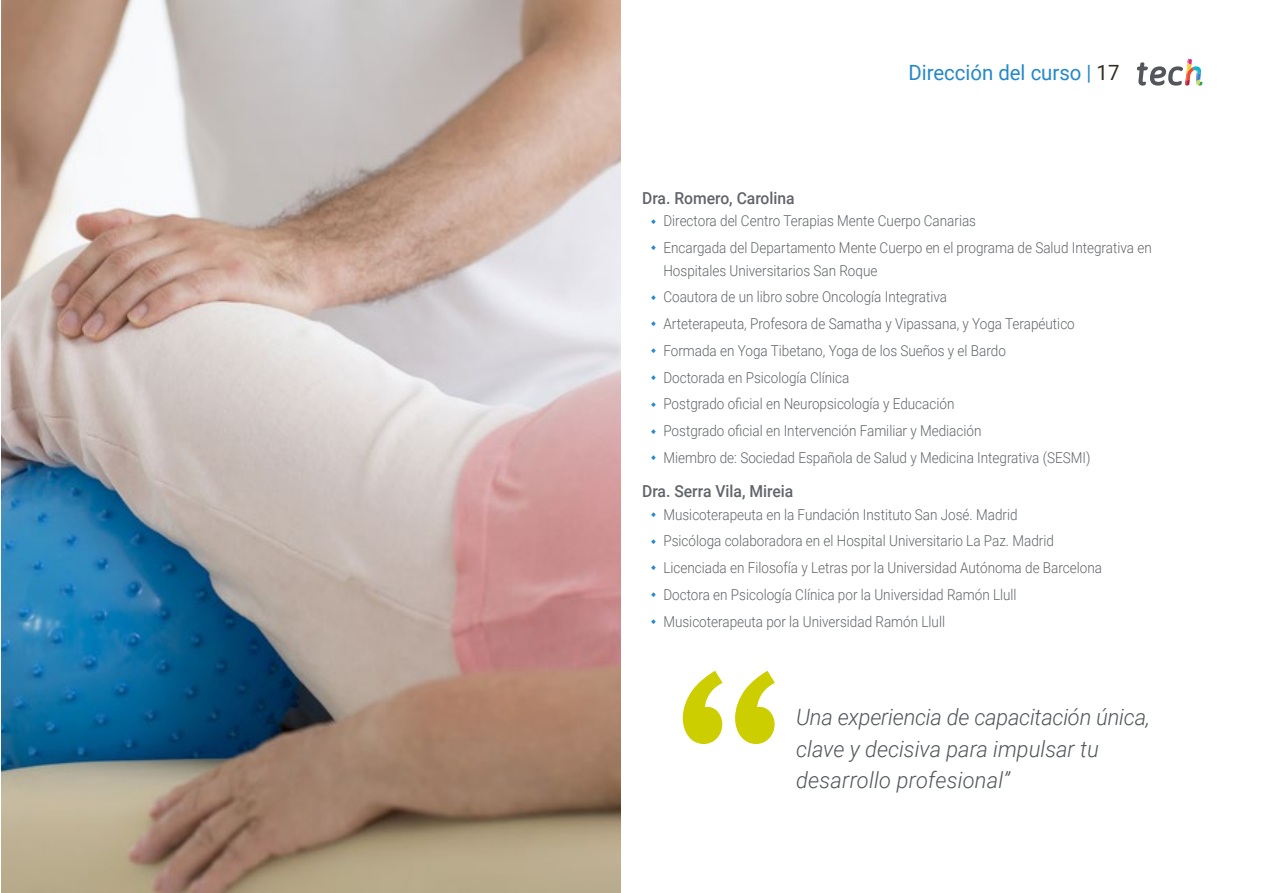
<style>
.page{position:relative;width:1263px;height:893px;background:#fff}
.page>*{position:absolute;margin:0;border:0;box-sizing:border-box;transform-origin:0 0}
.t1{font:italic 300 22.5px/31.5px "Roboto";color:#52555b}
.t2{font:21px "Roboto";color:#2488c9}
.t3{font:500 16.5px "Roboto";color:#61646a;scale:.95 1}
.t4{font:300 15px/26.7px "Roboto";color:#61646a;scale:.9 1}
.s1{color:#312e20}
</style>
<div class="page">
<svg style="left:683px;top:671px;width:92px;height:73px"></svg>
<img style="left:1px;top:0;width:620px;height:893px">
<svg style="left:1137px;top:59px;width:65px;height:27px"></svg>
<h2 class="t2" style="left:908px;top:57px;width:213px">Dirección del curso | <span class="s1">17</span></h2>
<p class="t3" style="left:642px;top:187px;width:162px">Dra. Romero, Carolina</p>
<p class="t4" style="left:663px;top:207px;width:544px">Directora del Centro Terapias Mente Cuerpo Canarias<br>Encargada del Departamento Mente Cuerpo en el programa de Salud Integrativa en</p>
<p class="t4" style="left:663px;top:256px;width:476px">Hospitales Universitarios San Roque<br>Coautora de un libro sobre Oncología Integrativa<br>Arteterapeuta, Profesora de Samatha y Vipassana, y Yoga Terapéutico Formada en Yoga Tibetano, Yoga de los Sueños y el Bardo<br>Doctorada en Psicología Clínica<br>Postgrado oficial en Neuropsicología y Educación<br>Postgrado oficial en Intervención Familiar y Mediación<br>Miembro de: Sociedad Española de Salud y Medicina Integrativa (SESMI)</p>
<p class="t3" style="left:642px;top:480px;width:161px">Dra. Serra Vila, Mireia</p>
<p class="t4" style="left:663px;top:500px;width:489px">Musicoterapeuta en la Fundación Instituto San José. Madrid<br>Psicóloga colaboradora en el Hospital Universitario La Paz. Madrid Licenciada en Filosofía y Letras por la Universidad Autónoma de Barcelona Doctora en Psicología Clínica por la Universidad Ramón Llull Musicoterapeuta por la Universidad Ramón Llull</p>
<h1 class="t1" style="left:796px;top:701px;width:355px">Una experiencia de capacitación única, clave y decisiva para impulsar tu desarrollo profesional”</h1>
</div>
